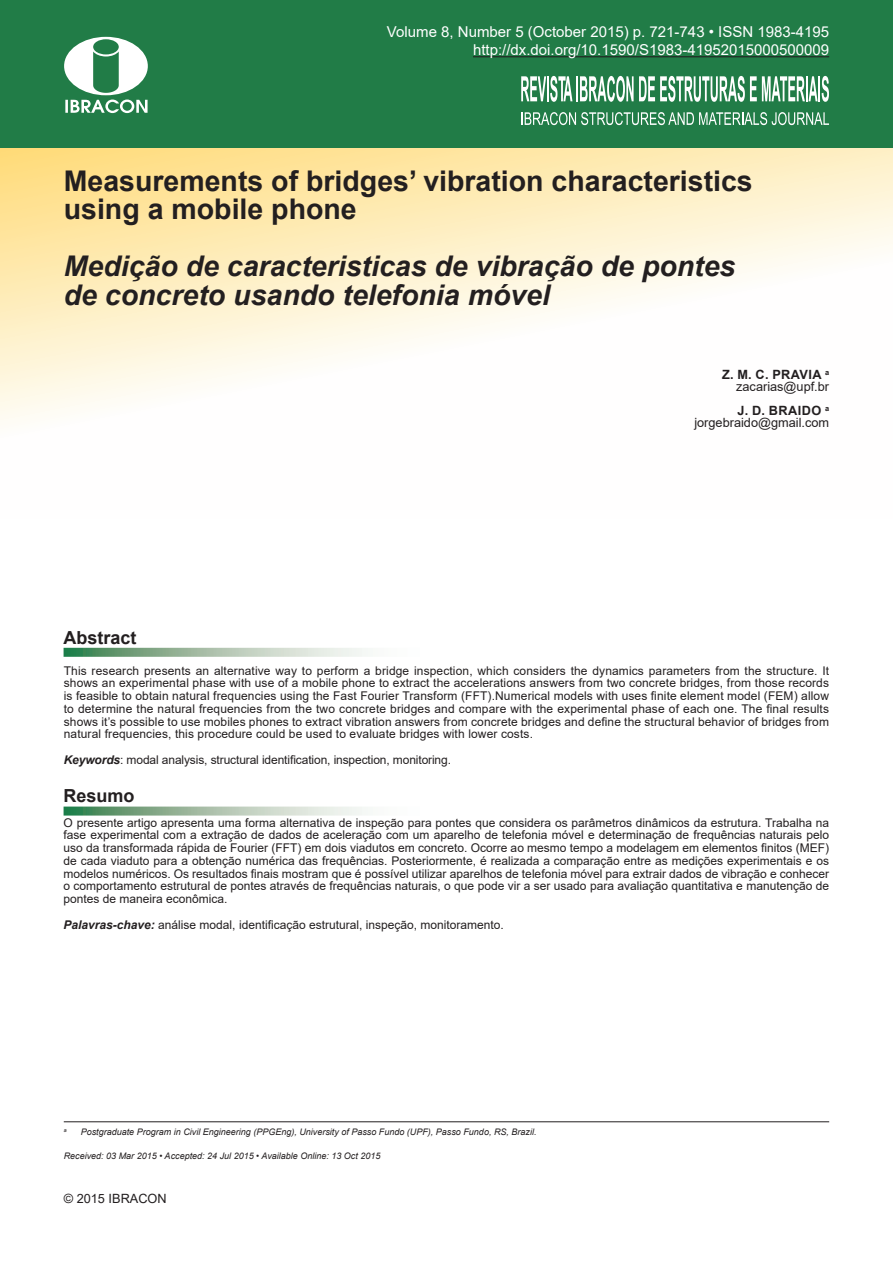
<style>
.page{position:relative;width:893px;height:1263px;background:#fff}
.page>*{position:absolute;margin:0;border:0;box-sizing:border-box;transform-origin:0 0}
.t1{font:italic 700 28.5px/28.5px "Arial";color:#231f20}
.t2{font:700 28.5px/28.5px "Arial";color:#231f20}
.t3{font:700 18px "Arial";color:#231f20}
.t4{font:15px/18px "Arial";color:#fff;text-align:right}
.t5{font:12.75px/12px "Arial";color:#231f20;text-align:right}
.t6{font:12px/12.8px "Arial";color:#231f20;text-align:justify}
.t7{font:italic 9px "Arial";color:#231f20}
.t8{font:italic 5.25px "Arial";color:#231f20}
.s1{font-weight:700}
.s2{font-weight:700;font-style:italic}
</style>
<div class="page">
<svg style="left:0;top:148px;width:893px;height:274px"></svg>
<div style="left:0;top:0;width:893px;height:148px;background:#217c47"></div>
<svg style="left:64px;top:37px;width:84px;height:76px"></svg>
<svg style="left:521px;top:76px;width:51px;height:26px"></svg>
<hr style="left:576px;top:76px;width:2px;height:25px;background:#fff">
<svg style="left:580px;top:76px;width:249px;height:26px"></svg>
<svg style="left:521px;top:112px;width:308px;height:13px"></svg>
<hr style="left:64px;top:1121px;width:765px;height:1px;background:#231f20">
<svg style="left:64px;top:648px;width:299px;height:9px;background:#a4c0a9"></svg>
<svg style="left:64px;top:806px;width:299px;height:9px;background:#a8c3ac"></svg>
<hr style="left:473px;top:56px;width:356px;height:1px;background:#231f20">
<p class="t4" style="left:387px;top:23px;width:444px">Volume 8, Number 5 (October 2015) p. 721-743 • ISSN 1983-4195 http://dx.doi.org/10.1590/S1983-41952015000500009</p>
<h1 class="t2" style="left:64px;top:167px;width:690px">Measurements of bridges’ vibration characteristics using a mobile phone</h1>
<h1 class="t1" style="left:64px;top:253px;width:673px">Medição de caracteristicas de vibração de pontes de concreto usando telefonia móvel</h1>
<h2 class="t3" style="left:64px;top:624px;width:75px">Abstract</h2>
<p class="t5" style="left:722px;top:368px;width:109px"><span class="s1">Z. M. C. PRAVIA</span> <sup>a </sup>zacarias@upf.br</p>
<p class="t5" style="left:694px;top:404px;width:136px"><span class="s1">J. D. BRAIDO</span> <sup>a </sup>jorgebraido@gmail.com</p>
<p class="t6" style="left:64px;top:664px;width:767px">This research presents an alternative way to perform a bridge inspection, which considers the dynamics parameters from the structure. It shows an experimental phase with use of a mobile phone to extract the accelerations answers from two concrete bridges, from those records is feasible to obtain natural frequencies using the Fast Fourier Transform (FFT).Numerical models with uses finite element model (FEM) allow to determine the natural frequencies from the two concrete bridges and compare with the experimental phase of each one. The final results shows it’s possible to use mobiles phones to extract vibration answers from concrete bridges and define the structural behavior of bridges from natural frequencies, this procedure could be used to evaluate bridges with lower costs.</p>
<p class="t6" style="left:64px;top:753px;width:389px"><span class="s2">Keywords</span>: modal analysis, structural identification, inspection, monitoring.</p>
<h2 class="t3" style="left:64px;top:783px;width:73px">Resumo</h2>
<p class="t6" style="left:64px;top:816px;width:767px">O presente artigo apresenta uma forma alternativa de inspeção para pontes que considera os parâmetros dinâmicos da estrutura. Trabalha na fase experimental com a extração de dados de aceleração com um aparelho de telefonia móvel e determinação de frequências naturais pelo uso da transformada rápida de Fourier (FFT) em dois viadutos em concreto. Ocorre ao mesmo tempo a modelagem em elementos finitos (MEF) de cada viaduto para a obtenção numérica das frequências. Posteriormente, é realizada a comparação entre as medições experimentais e os modelos numéricos. Os resultados finais mostram que é possível utilizar aparelhos de telefonia móvel para extrair dados de vibração e conhecer o comportamento estrutural de pontes através de frequências naturais, o que pode vir a ser usado para avaliação quantitativa e manutenção de pontes de maneira econômica.</p>
<p class="t6" style="left:64px;top:918px;width:442px"><span class="s2">Palavras-chave:</span> análise modal, identificação estrutural, inspeção, monitoramento.</p>
<p class="t8" style="left:64px;top:1127px;width:4px">a</p>
<p class="t7" style="left:81px;top:1126px;width:457px">Postgraduate Program in Civil Engineering (PPGEng), University of Passo Fundo (UPF), Passo Fundo, RS, Brazil.</p>
<p class="t7" style="left:64px;top:1150px;width:318px">Received: 03 Mar 2015 • Accepted: 24 Jul 2015 • Available Online: 13 Oct 2015</p>
<p class="t5" style="left:64px;top:1192px;width:104px">© 2015 IBRACON</p>
</div>
